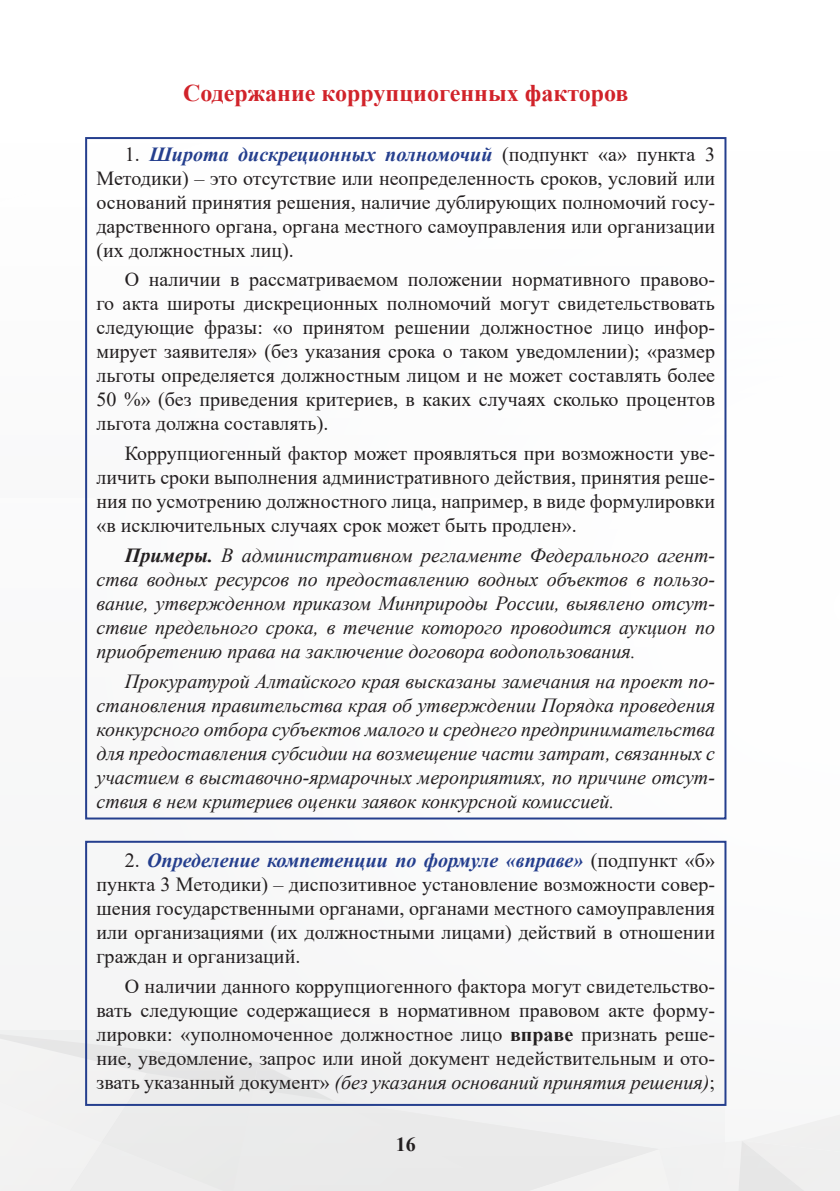
<style>
.page{position:relative;width:840px;height:1191px;background:#fff}
.page>*{position:absolute;margin:0;border:0;box-sizing:border-box;transform-origin:0 0}
.t1{font:700 24px "Times New Roman";color:#d1232a}
.t2{font:20px/24px "Times New Roman";color:#231f20;text-align:justify}
.t3{font:italic 20px/24px "Times New Roman";color:#231f20;text-align:justify}
.t4{font:700 20px "Times New Roman";color:#231f20}
.s1{font-weight:700;font-style:italic;color:#253f8e}
.s2{font-weight:700}
.s3{font-style:italic}
</style>
<div class="page">
<div style="left:0;top:1030px;width:258px;height:8px;background:#eff0f0"></div>
<svg style="left:0;top:1038px;width:839px;height:153px"></svg>
<div style="left:85px;top:840px;width:641px;height:266px;border:2px solid #253f8e"></div>
<p class="t1" style="left:183px;top:76px;width:447px">Содержание коррупциогенных факторов</p>
<p class="t2" style="left:96px;top:141px;width:619px;text-indent:28px">1. <span class="s1">Широта дискреционных полномочий</span> (подпункт «а» пункта 3<br>Методики) – это отсутствие или неопределенность сроков, условий или оснований принятия решения, наличие дублирующих полномочий госу&shy;дарственного органа, органа местного самоуправления или организации (их должностных лиц).</p>
<p class="t2" style="left:96px;top:267px;width:620px;text-indent:28px">О наличии в рассматриваемом положении нормативного правово&shy;го акта широты дискреционных полномочий могут свидетельствовать следующие фразы: «о принятом решении должностное лицо инфор&shy;мирует заявителя» (без указания срока о таком уведомлении); «размер льготы определяется должностным лицом и не может составлять более 50 %» (без приведения критериев, в каких случаях сколько процентов льгота должна составлять).</p>
<p class="t2" style="left:96px;top:441px;width:619px;text-indent:28px">Коррупциогенный фактор может проявляться при возможности уве&shy;личить сроки выполнения административного действия, принятия реше&shy;ния по усмотрению должностного лица, например, в виде формулировки «в исключительных случаях срок может быть продлен».</p>
<p class="t3" style="left:96px;top:542px;width:619px;text-indent:28px"><span class="s2">Примеры.</span> В административном регламенте Федерального агент&shy;ства водных ресурсов по предоставлению водных объектов в пользо&shy;вание, утвержденном приказом Минприроды России, выявлено отсут&shy;ствие предельного срока, в течение которого проводится аукцион по приобретению права на заключение договора водопользования.</p>
<p class="t3" style="left:96px;top:668px;width:619px;text-indent:28px">Прокуратурой Алтайского края высказаны замечания на проект по&shy;становления правительства края об утверждении Порядка проведения конкурсного отбора субъектов малого и среднего предпринимательства для предоставления субсидии на возмещение части затрат, связанных с участием в выставочно-ярмарочных мероприятиях, по причине отсут&shy;ствия в нем критериев оценки заявок конкурсной комиссией.</p>
<p class="t2" style="left:96px;top:847px;width:619px;text-indent:28px">2. <span class="s1">Определение компетенции по формуле «вправе»</span> (подпункт «б» пункта 3 Методики) – диспозитивное установление возможности совер&shy;шения государственными органами, органами местного самоуправления или организациями (их должностными лицами) действий в отношении граждан и организаций.</p>
<p class="t2" style="left:96px;top:973px;width:619px;text-indent:28px">О наличии данного коррупциогенного фактора могут свидетельство&shy;вать следующие содержащиеся в нормативном правовом акте форму&shy;лировки: «уполномоченное должностное лицо <span class="s2">вправе</span> признать реше&shy;ние, уведомление, запрос или иной документ недействительным и ото&shy;звать указанный документ» <span class="s3">(без указания оснований принятия решения)</span>;</p>
<p class="t4" style="left:395px;top:1130px;width:21px">16</p>
</div>
